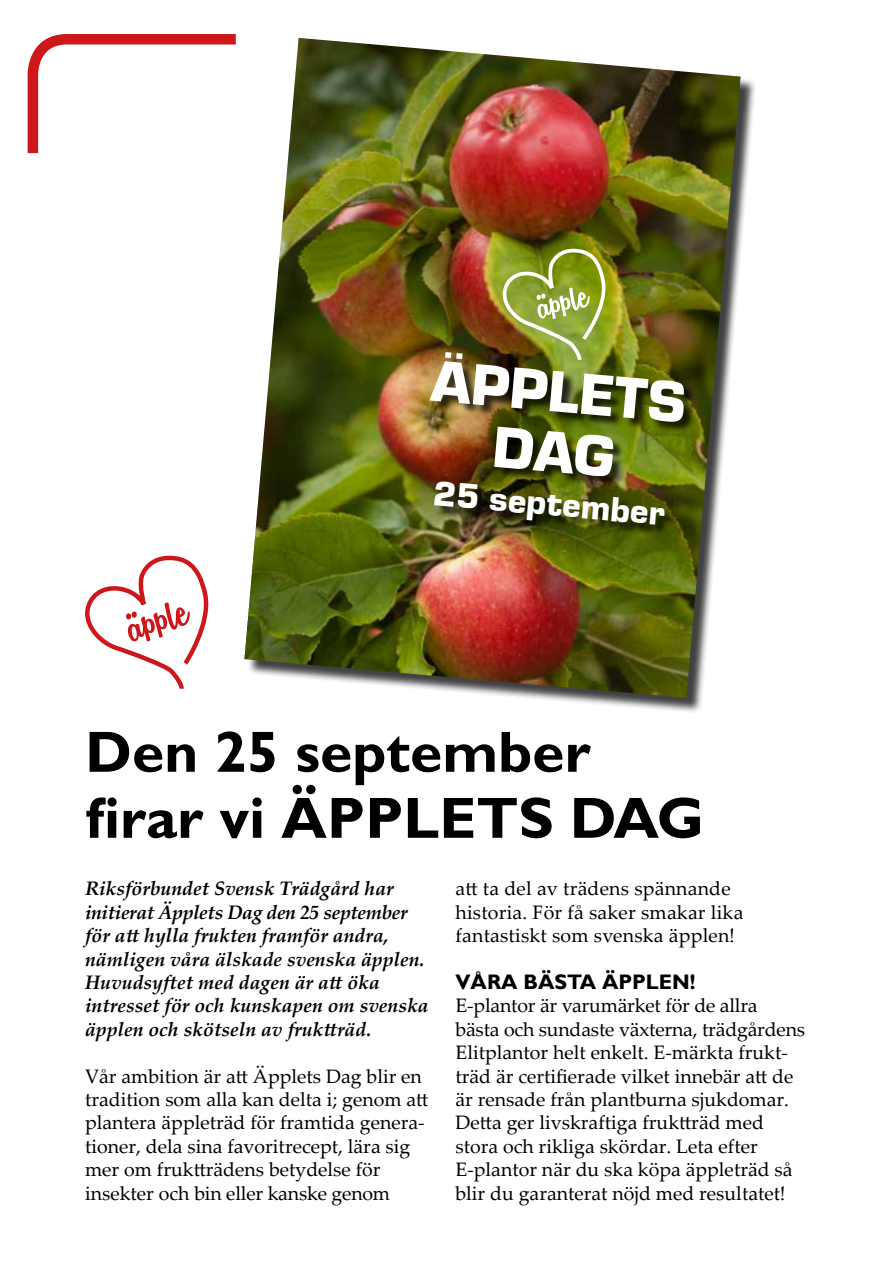
<style>
.page{position:relative;width:893px;height:1263px;background:#fff}
.page>*{position:absolute;margin:0;border:0;box-sizing:border-box;transform-origin:0 0}
.t1{font:60.45px/60.4px "Eurostile Black DTC";color:#fff;text-align:center}
.t2{font:700 58.35px/66px "Gill Sans";color:#000}
.t3{font:55.95px "Remachine Script Personal Use Only";color:#cd171a}
.t4{font:46.5px "Remachine Script Personal Use Only";color:#fff}
.t5{font:36.3px "Eurostile Black DTC";color:#fff}
.t6{font:700 21px "Gill Sans";color:#000}
.t7{font:19.5px/23.4px "Palatino Linotype";color:#000}
.t8{font:italic 700 19.5px/23.4px "Palatino Linotype";color:#000}
</style>
<div class="page">
<svg style="left:27px;top:34px;width:209px;height:120px"></svg>
<div style="left:246px;top:40px;width:510px;height:673px;background:#000;opacity:.75"></div>
<img style="left:244px;top:38px;width:497px;height:660px">
<div style="left:431px;top:354px;width:265px;height:183px;background:#000;opacity:.75"></div>
<img style="left:499px;top:246px;width:108px;height:118px">
<svg style="left:85px;top:555px;width:124px;height:134px"></svg>
<h3 class="t4" style="left:530px;top:279px;width:54px;rotate:-14deg">äpple</h3>
<h3 class="t3" style="left:117px;top:595px;width:64px;rotate:-17deg">äpple</h3>
<h1 class="t1" style="left:434px;top:350px;width:257px;rotate:5deg">ÄPPLETS<br>DAG</h1>
<h3 class="t5" style="left:435px;top:473px;width:234px;rotate:5deg">25 september</h3>
<h2 class="t2" style="left:85px;top:721px;width:620px">Den 25 september firar vi ÄPPLETS DAG</h2>
<p class="t8" style="left:85px;top:876px;width:345px">Riksförbundet Svensk Trädgård har initierat Äpplets Dag den 25 september för att hylla frukten framför andra, nämligen våra älskade svenska äpplen.<br>Huvudsyftet med dagen är att öka intresset för och kunskapen om svenska äpplen och skötseln av fruktträd.</p>
<p class="t7" style="left:85px;top:1063px;width:345px">Vår ambition är att Äpplets Dag blir en tradition som alla kan delta i; genom att plantera äppleträd för framtida genera&shy;tioner, dela sina favoritrecept, lära sig mer om fruktträdens betydelse för insekter och bin eller kanske genom</p>
<p class="t7" style="left:455px;top:876px;width:289px">att ta del av trädens spännande historia. För få saker smakar lika fantastiskt som svenska äpplen!</p>
<p class="t6" style="left:455px;top:969px;width:242px">VÅRA BÄSTA ÄPPLEN!</p>
<p class="t7" style="left:455px;top:993px;width:351px">E-plantor är varumärket för de allra bästa och sundaste växterna, trädgårdens Elitplantor helt enkelt. E-märkta frukt&shy;träd är certifierade vilket innebär att de är rensade från plantburna sjukdomar.<br>Detta ger livskraftiga fruktträd med stora och rikliga skördar. Leta efter E-plantor när du ska köpa äppleträd så blir du garanterat nöjd med resultatet!</p>
</div>
